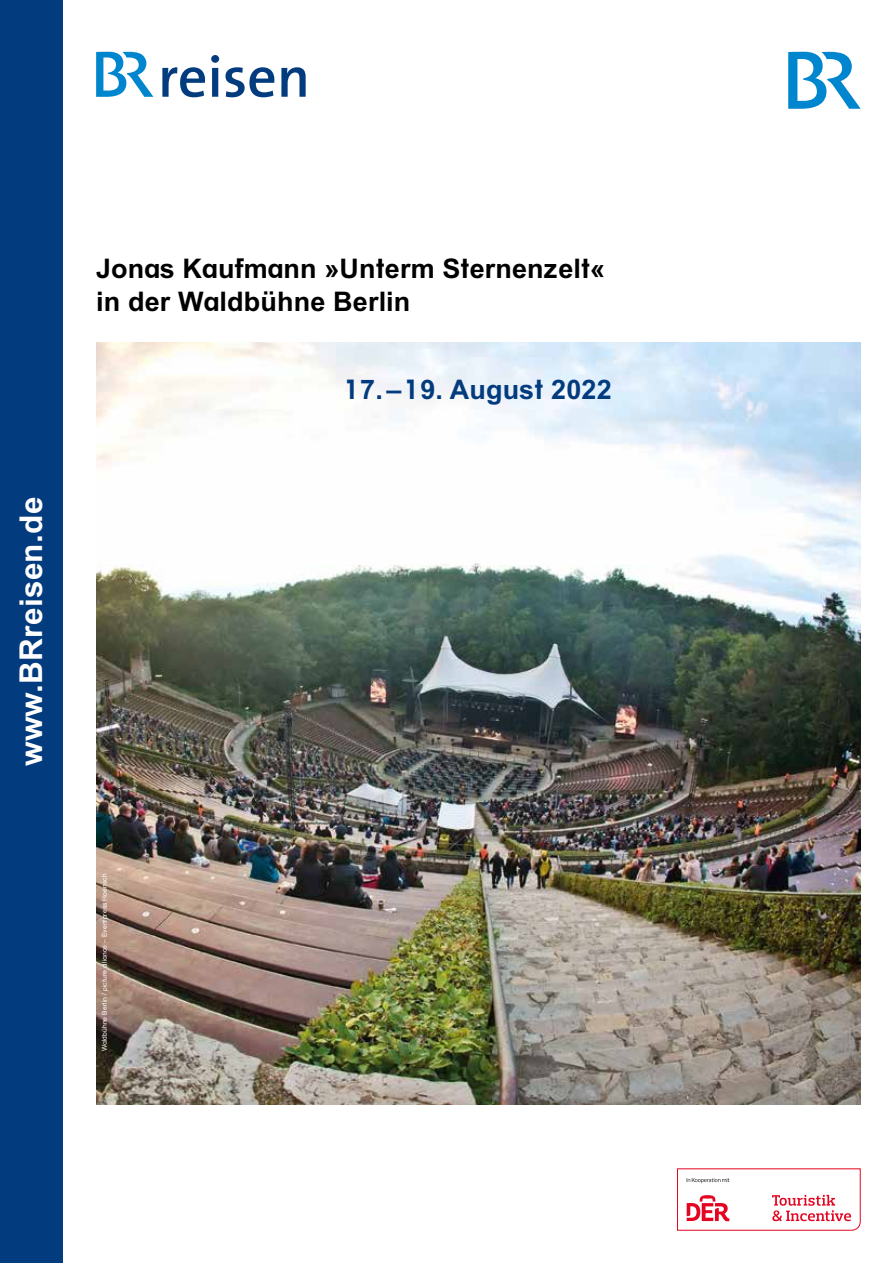
<style>
.page{position:relative;width:893px;height:1263px;background:#fff}
.page>*{position:absolute;margin:0;border:0;box-sizing:border-box;transform-origin:0 0}
.t1{font:700 31.5px "BR";letter-spacing:.01em;color:#fff}
.t2{font:700 27px/33px "BR";letter-spacing:.005em;color:#000}
.t3{font:700 27px "BR";letter-spacing:.005em;color:#023b7e}
.t4{font:6.75px "BR";letter-spacing:.01em;color:#fff}
</style>
<div class="page">
<img style="left:96px;top:342px;width:764px;height:762px">
<div style="left:0;top:0;width:63px;height:1263px;background:#023b7e"></div>
<svg style="left:677px;top:1168px;width:184px;height:63px"></svg>
<svg style="left:96px;top:52px;width:57px;height:45px"></svg>
<svg style="left:162px;top:55px;width:144px;height:42px"></svg>
<svg style="left:788px;top:52px;width:73px;height:57px"></svg>
<p class="t1" style="left:9px;top:766px;width:271px;rotate:-90deg">www.BRreisen.de</p>
<p class="t2" style="left:96px;top:252px;width:511px">Jonas Kaufmann »Unterm Sternenzelt« in der Waldbühne Berlin</p>
<p class="t4" style="left:100px;top:1051px;width:179px;rotate:-90deg">Waldbühne Berlin / picture alliance – Eventpress Hoensch</p>
<p class="t3" style="left:345px;top:371px;width:268px">17.–19. August 2022</p>
</div>
